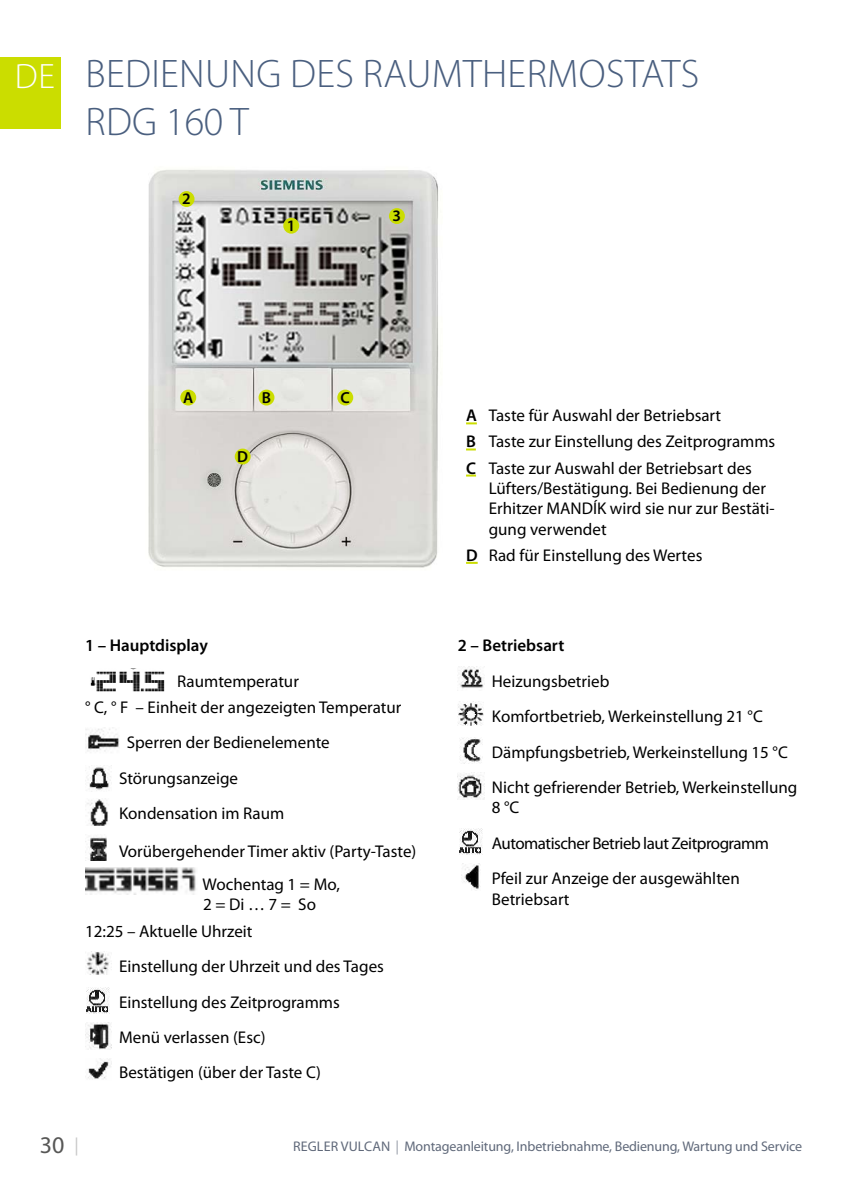
<style>
.page{position:relative;width:842px;height:1191px;background:#fff}
.page>*{position:absolute;margin:0;border:0;box-sizing:border-box;transform-origin:0 0}
.t1{font:300 40px/48px "Myriad Pro";letter-spacing:.01em;color:#4a5f7f}
.t2{font:300 35.4px "Myriad Pro";color:#fff}
.t3{font:24px "Myriad Pro";color:#575756}
.t4{font:17px/35.4px "Myriad Pro";color:#000}
.t5{font:17px/35.4px "Myriad Pro";letter-spacing:-.03em;color:#000}
.t6{font:600 17px "Myriad Pro";color:#000}
.t7{font:600 16px "Myriad Pro";color:#000}
.t8{font:14px "Myriad Pro";letter-spacing:-.01em;color:#60697a}
.s1{font-weight:600}
.s2{font-size:18px;color:#c6c6c6}
.s3{font-weight:300}
</style>
<div class="page">
<div style="left:0;top:57px;width:60px;height:71px;background:#cbdd00"></div>
<img style="left:148px;top:169px;width:291px;height:399px">
<div style="left:283px;top:218px;width:16px;height:16px;background:#cbdd00;border-radius:50%"></div>
<div style="left:179px;top:191px;width:15px;height:16px;background:#cbdd00;border-radius:50%"></div>
<div style="left:389px;top:208px;width:16px;height:16px;background:#cbdd00;border-radius:50%"></div>
<div style="left:180px;top:389px;width:16px;height:16px;background:#cbdd00;border-radius:50%"></div>
<div style="left:259px;top:389px;width:15px;height:16px;background:#cbdd00;border-radius:50%"></div>
<div style="left:337px;top:389px;width:16px;height:16px;background:#cbdd00;border-radius:50%"></div>
<div style="left:235px;top:448px;width:16px;height:16px;background:#cbdd00;border-radius:50%"></div>
<svg style="left:466px;top:422px;width:11px;height:2px"></svg>
<svg style="left:466px;top:448px;width:10px;height:2px"></svg>
<svg style="left:466px;top:474px;width:10px;height:2px"></svg>
<svg style="left:466px;top:562px;width:12px;height:2px"></svg>
<img style="left:90px;top:668px;width:75px;height:24px">
<img style="left:85px;top:727px;width:34px;height:25px">
<img style="left:85px;top:766px;width:26px;height:25px">
<img style="left:87px;top:799px;width:21px;height:26px">
<img style="left:85px;top:837px;width:22px;height:23px">
<img style="left:85px;top:867px;width:111px;height:27px">
<img style="left:86px;top:951px;width:24px;height:23px">
<img style="left:87px;top:987px;width:23px;height:26px">
<img style="left:85px;top:1022px;width:26px;height:27px">
<img style="left:85px;top:1058px;width:26px;height:22px">
<img style="left:458px;top:666px;width:26px;height:23px">
<img style="left:458px;top:701px;width:26px;height:25px">
<img style="left:460px;top:737px;width:23px;height:26px">
<img style="left:458px;top:772px;width:26px;height:27px">
<img style="left:460px;top:828px;width:22px;height:27px">
<img style="left:461px;top:864px;width:19px;height:25px">
<h2 class="t2" style="left:15px;top:55px;width:42px">DE</h2>
<h1 class="t1" style="left:85px;top:49px;width:615px">BEDIENUNG DES RAUMTHERMOSTATS<br>RDG 160 T</h1>
<p class="t7" style="left:182px;top:189px;width:10px">2</p>
<p class="t7" style="left:287px;top:215px;width:10px">1</p>
<p class="t7" style="left:393px;top:206px;width:10px">3</p>
<p class="t7" style="left:183px;top:387px;width:12px">A</p>
<p class="t7" style="left:262px;top:387px;width:11px">B</p>
<p class="t7" style="left:341px;top:387px;width:11px">C</p>
<p class="t7" style="left:237px;top:446px;width:12px">D</p>
<p class="t6" style="left:85px;top:634px;width:124px">1 – Hauptdisplay</p>
<p class="t4" style="left:85px;top:667px;width:318px;line-height:26px;text-align:center">Raumtemperatur<br>° C, ° F – Einheit der angezeigten Temperatur</p>
<p class="t4" style="left:119px;top:724px;width:212px;text-indent:8px">Sperren der Bedienelemente<br>Störungsanzeige<br>Kondensation im Raum</p>
<p class="t4" style="left:119px;top:834px;width:299px;line-height:33.4px;text-align:center">Vorübergehender Timer aktiv (Party-Taste)<br>Wochentag 1 = Mo,</p>
<p class="t4" style="left:85px;top:891px;width:233px;line-height:26px;text-indent:118px">2 = Di … 7 = So<br>12:25 – Aktuelle Uhrzeit</p>
<p class="t4" style="left:119px;top:948px;width:266px">Einstellung der Uhrzeit und des Tages<br>Einstellung des Zeitprogramms<br>Menü verlassen (Esc)<br>Bestätigen (über der Taste C)</p>
<p class="t4" style="left:466px;top:402px;width:311px;line-height:26px"><span class="s1">A</span> Taste für Auswahl der Betriebsart<br><span class="s1">B</span> Taste zur Einstellung des Zeitprogramms<br><span class="s1">C</span> Taste zur Auswahl der Betriebsart des</p>
<p class="t4" style="left:489px;top:478px;width:287px;line-height:20.4px">Lüfters/Bestätigung. Bei Bedienung der<br>Erhitzer MANDÍK wird sie nur zur Bestäti&shy;gung verwendet</p>
<p class="t4" style="left:466px;top:537px;width:238px"><span class="s1">D</span> Rad für Einstellung des Wertes</p>
<p class="t6" style="left:458px;top:634px;width:108px">2 – Betriebsart</p>
<p class="t4" style="left:492px;top:663px;width:307px">Heizungsbetrieb<br>Komfortbetrieb, Werkeinstellung 21 °C Dämpfungsbetrieb, Werkeinstellung 15 °C Nicht gefrierender Betrieb, Werkeinstellung</p>
<p class="t5" style="left:492px;top:789px;width:279px">8 °C<br>Automatischer Betrieb laut Zeitprogramm<br>Pfeil zur Anzeige der ausgewählten</p>
<p class="t4" style="left:492px;top:881px;width:79px">Betriebsart</p>
<h3 class="t3" style="left:40px;top:1130px;width:41px">30 <span class="s2">|</span></h3>
<p class="t8" style="left:293px;top:1138px;width:511px">REGLER VULCAN <span class="s3">|</span> Montageanleitung, Inbetriebnahme, Bedienung, Wartung und Service</p>
</div>
